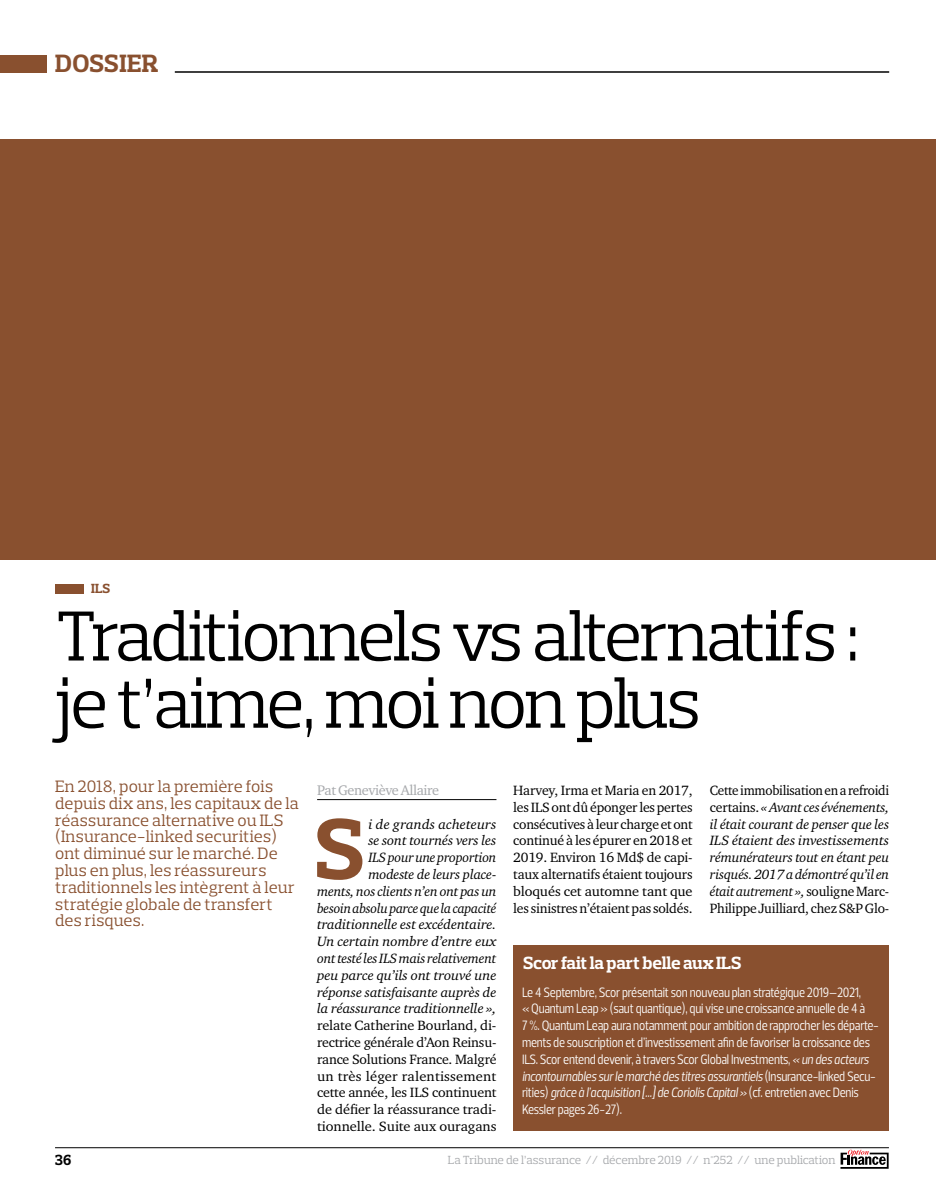
<style>
.page{position:relative;width:936px;height:1191px;background:#fff}
.page>*{position:absolute;margin:0;border:0;box-sizing:border-box;transform-origin:0 0}
.t1{font:700 87.9px "Prelo Slab";color:#89502f}
.t2{font:72px/67.2px "Prelo Slab";letter-spacing:-.04em;color:#000}
.t3{font:700 25.5px "Prelo Slab";letter-spacing:.015em;color:#89502f}
.t4{font:700 18px "Prelo Slab";letter-spacing:-.015em;color:#fff}
.t5{font:16.8px/16.8px "Prelo Slab";letter-spacing:.015em;color:#89502f}
.t6{font:700 15px "Prelo Slab";color:#000}
.t7{font:14.25px "Charter ITC Std";letter-spacing:-.025em;color:#a7a9ac}
.t8{font:13.8px/16.8px "Prelo Condensed";letter-spacing:-.015em;color:#fff}
.t9{font:13.8px/16.8px "Charter ITC Std";letter-spacing:-.005em;color:#000;text-align:justify}
.t10{font:italic 13.8px/16.8px "Charter ITC Std";letter-spacing:-.015em;color:#000;text-align:right;scale:1.05 1}
.t11{font:italic 13.8px/16.8px "Charter ITC Std";letter-spacing:-.015em;color:#000;text-align:justify}
.t12{font:700 13.5px "Prelo Slab";color:#89502f}
.t13{font:12px "Prelo Slab";letter-spacing:-.01em;color:#a7a9ac}
.s1{font-style:normal}
.s2{font-style:italic}
</style>
<div class="page">
<hr style="left:55px;top:1147px;width:833px;height:1px;background:#000">
<div style="left:0;top:55px;width:47px;height:17px;background:#89502f"></div>
<hr style="left:175px;top:71px;width:714px;height:2px;background:#000">
<div style="left:839px;top:1149px;width:57px;height:25px;background:linear-gradient(to right,#fff,#fff)"></div>
<svg style="left:840px;top:1149px;width:48px;height:19px"></svg>
<div style="left:513px;top:945px;width:376px;height:186px;background:#89502f"></div>
<div style="left:0;top:139px;width:935px;height:420px;background:#89502f"></div>
<div style="left:55px;top:584px;width:28px;height:9px;background:#89502f"></div>
<hr style="left:317px;top:799px;width:179px;height:1px;background:#000">
<h3 class="t3" style="left:55px;top:48px;width:105px">DOSSIER</h3>
<p class="t12" style="left:91px;top:580px;width:21px">ILS</p>
<h2 class="t2" style="left:55px;top:602px;width:805px">Traditionnels vs alternatifs : je t’aime, moi non plus</h2>
<p class="t5" style="left:55px;top:778px;width:245px">En 2018, pour la première fois depuis dix ans, les capitaux de la réassurance alternative ou ILS (Insurance-linked securities) ont diminué sur le marché. De plus en plus, les réassureurs traditionnels les intègrent à leur stratégie globale de transfert des risques.</p>
<p class="t7" style="left:317px;top:781px;width:123px">Pat Geneviève Allaire</p>
<p class="t11" style="left:709px;top:781px;width:181px"><span class="s1">Cette immobilisation en a refroidi certains.</span> « Avant ces événements, il était courant de penser que les ILS étaient des investissements rémunérateurs tout en étant peu risqués. 2017 a démontré qu’il en était autrement », <span class="s1">souligne Marc-Philippe Juilliard, chez S&amp;P Glo-</span></p>
<p class="t9" style="left:513px;top:781px;width:181px">Harvey, Irma et Maria en 2017, les ILS ont dû éponger les pertes consécutives à leur charge et ont continué à les épurer en 2018 et 2019. Environ 16 Md$ de capi&shy;taux alternatifs étaient toujours bloqués cet automne tant que les sinistres n’étaient pas soldés.</p>
<h1 class="t1" style="left:314px;top:795px;width:52px">S</h1>
<p class="t10" style="left:317px;top:815px;width:172px">i de grands acheteurs<br>se sont tournés vers les<br>ILS pour une proportion<br>modeste de leurs place-<br>ments, nos clients n’en ont pas un besoin absolu parce que la capacité traditionnelle est excédentaire.<br>Un certain nombre d’entre eux ont testé les ILS mais relativement peu parce qu’ils ont trouvé une réponse satisfaisante auprès de la réassurance traditionnelle »,</p>
<p class="t9" style="left:317px;top:1017px;width:181px">relate Catherine Bourland, di&shy;rectrice générale d’Aon Reinsu&shy;rance Solutions France. Malgré un très léger ralentissement cette année, les ILS continuent de défier la réassurance tradi&shy;tionnelle. Suite aux ouragans</p>
<h3 class="t4" style="left:523px;top:952px;width:220px">Scor fait la part belle aux ILS</h3>
<p class="t8" style="left:522px;top:983px;width:358px">Le 4 Septembre, Scor présentait son nouveau plan stratégique 2019–2021, «Quantum Leap» (saut quantique), qui vise une croissance annuelle de 4 à 7%. Quantum Leap aura notamment pour ambition de rapprocher les départe&shy;ments de souscription et d’investissement afin de favoriser la croissance des ILS. Scor entend devenir, à travers Scor Global Investments, <span class="s2">« un des acteurs incontournables sur le marché des titres assurantiels</span> (Insurance-linked Secu&shy;rities) <span class="s2">grâce à l’acquisition […] de Coriolis Capital »</span> (cf. entretien avec Denis Kessler pages 26-27).</p>
<p class="t6" style="left:55px;top:1150px;width:18px">36</p>
<p class="t13" style="left:448px;top:1153px;width:389px">La Tribune de l’assurance // décembre 2019 // n°252 // une publication</p>
</div>
